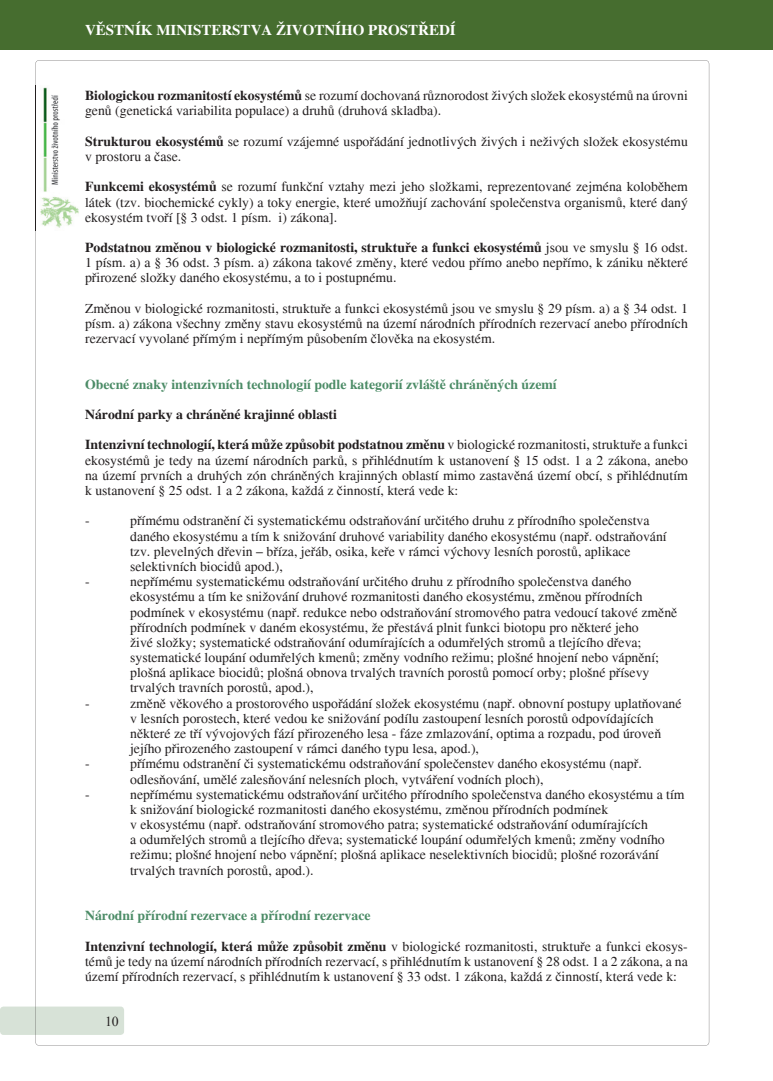
<style>
.page{position:relative;width:773px;height:1081px;background:#fff}
.page>*{position:absolute;margin:0;border:0;box-sizing:border-box;transform-origin:0 0}
.t1{font:700 15px "Times";color:#fff}
.t2{font:13.75px/15.1px "Times";color:#231f20}
.t3{font:700 13.75px "Times";color:#4c8c67}
.t4{font:700 13.75px "Times";color:#231f20}
.t5{font:13.75px "Times New Roman";color:#231f20}
.s1{font-weight:700}
</style>
<div class="page">
<div style="left:0;top:1006px;width:124px;height:29px;background:#d7e2d7;border-radius:4px"></div>
<div style="left:0;top:0;width:772px;height:50px;background:#466d2f"></div>
<img style="left:35px;top:85px;width:44px;height:145px">
<p class="t1" style="left:85px;top:21px;width:372px">VĚSTNÍK MINISTERSTVA ŽIVOTNÍHO PROSTŘEDÍ</p>
<p class="t2" style="left:85px;top:88px;width:604px"><span class="s1">Biologickou rozmanitostí ekosystémů</span> se rozumí dochovaná různorodost živých složek ekosystémů na úrovni genů (genetická variabilita populace) a druhů (druhová skladba).</p>
<p class="t2" style="left:85px;top:134px;width:604px"><span class="s1">Strukturou ekosystémů</span> se rozumí vzájemné uspořádání jednotlivých živých i neživých složek ekosystému v prostoru a čase.</p>
<p class="t2" style="left:85px;top:179px;width:604px;text-align:justify"><span class="s1">Funkcemi ekosystémů</span> se rozumí funkční vztahy mezi jeho složkami, reprezentované zejména koloběhem látek (tzv. biochemické cykly) a toky energie, které umožňují zachování společenstva organismů, které daný ekosystém tvoří [§ 3 odst. 1 písm. i) zákona].</p>
<p class="t2" style="left:85px;top:240px;width:604px;text-align:justify"><span class="s1">Podstatnou změnou v biologické rozmanitosti, struktuře a funkci ekosystémů</span> jsou ve smyslu § 16 odst.<br>1 písm. a) a § 36 odst. 3 písm. a) zákona takové změny, které vedou přímo anebo nepřímo, k zániku některé přirozené složky daného ekosystému, a to i postupnému.</p>
<p class="t2" style="left:85px;top:301px;width:604px;text-align:justify">Změnou v biologické rozmanitosti, struktuře a funkci ekosystémů jsou ve smyslu § 29 písm. a) a § 34 odst. 1 písm. a) zákona všechny změny stavu ekosystémů na území národních přírodních rezervací anebo přírodních rezervací vyvolané přímým i nepřímým působením člověka na ekosystém.</p>
<p class="t3" style="left:85px;top:376px;width:473px">Obecné znaky intenzivních technologií podle kategorií zvláště chráněných území</p>
<p class="t4" style="left:85px;top:406px;width:253px">Národní parky a chráněné krajinné oblasti</p>
<p class="t2" style="left:85px;top:437px;width:604px;text-align:justify"><span class="s1">Intenzivní technologií, která může způsobit podstatnou změnu</span> v biologické rozmanitosti, struktuře a funkci ekosystémů je tedy na území národních parků, s přihlédnutím k ustanovení § 15 odst. 1 a 2 zákona, anebo na území prvních a druhých zón chráněných krajinných oblastí mimo zastavěná území obcí, s přihlédnutím k ustanovení § 25 odst. 1 a 2 zákona, každá z činností, která vede k:</p>
<p class="t2" style="left:85px;top:513px;width:6px">-</p>
<p class="t2" style="left:130px;top:513px;width:538px">přímému odstranění či systematickému odstraňování určitého druhu z přírodního společenstva daného ekosystému a tím k snižování druhové variability daného ekosystému (např. odstraňování tzv. plevelných dřevin – bříza, jeřáb, osika, keře v rámci výchovy lesních porostů, aplikace selektivních biocidů apod.),</p>
<p class="t2" style="left:85px;top:574px;width:6px">-</p>
<p class="t2" style="left:130px;top:574px;width:548px">nepřímému systematickému odstraňování určitého druhu z přírodního společenstva daného ekosystému a tím ke snižování druhové rozmanitosti daného ekosystému, změnou přírodních podmínek v ekosystému (např. redukce nebo odstraňování stromového patra vedoucí takové změně přírodních podmínek v daném ekosystému, že přestává plnit funkci biotopu pro některé jeho<br>živé složky; systematické odstraňování odumírajících a odumřelých stromů a tlejícího dřeva; systematické loupání odumřelých kmenů; změny vodního režimu; plošné hnojení nebo vápnění; plošná aplikace biocidů; plošná obnova trvalých travních porostů pomocí orby; plošné přísevy trvalých travních porostů, apod.),</p>
<p class="t2" style="left:85px;top:695px;width:6px">-</p>
<p class="t2" style="left:130px;top:695px;width:553px">změně věkového a prostorového uspořádání složek ekosystému (např. obnovní postupy uplatňované v lesních porostech, které vedou ke snižování podílu zastoupení lesních porostů odpovídajících některé ze tří vývojových fází přirozeného lesa - fáze zmlazování, optima a rozpadu, pod úroveň jejího přirozeného zastoupení v rámci daného typu lesa, apod.),</p>
<p class="t2" style="left:85px;top:756px;width:6px">-</p>
<p class="t2" style="left:130px;top:756px;width:513px">přímému odstranění či systematickému odstraňování společenstev daného ekosystému (např. odlesňování, umělé zalesňování nelesních ploch, vytváření vodních ploch),</p>
<p class="t2" style="left:85px;top:786px;width:6px">-</p>
<p class="t2" style="left:130px;top:786px;width:556px">nepřímému systematickému odstraňování určitého přírodního společenstva daného ekosystému a tím k snižování biologické rozmanitosti daného ekosystému, změnou přírodních podmínek<br>v ekosystému (např. odstraňování stromového patra; systematické odstraňování odumírajících<br>a odumřelých stromů a tlejícího dřeva; systematické loupání odumřelých kmenů; změny vodního režimu; plošné hnojení nebo vápnění; plošná aplikace neselektivních biocidů; plošné rozorávání trvalých travních porostů, apod.).</p>
<p class="t3" style="left:85px;top:907px;width:287px">Národní přírodní rezervace a přírodní rezervace</p>
<p class="t2" style="left:85px;top:938px;width:604px;text-align:justify"><span class="s1">Intenzivní technologií, která může způsobit změnu</span> v biologické rozmanitosti, struktuře a funkci ekosys&shy;témů je tedy na území národních přírodních rezervací, s přihlédnutím k ustanovení § 28 odst. 1 a 2 zákona, a na území přírodních rezervací, s přihlédnutím k ustanovení § 33 odst. 1 zákona, každá z činností, která vede k:</p>
<p class="t5" style="left:99px;top:1012px;width:22px">1010</p>
</div>
